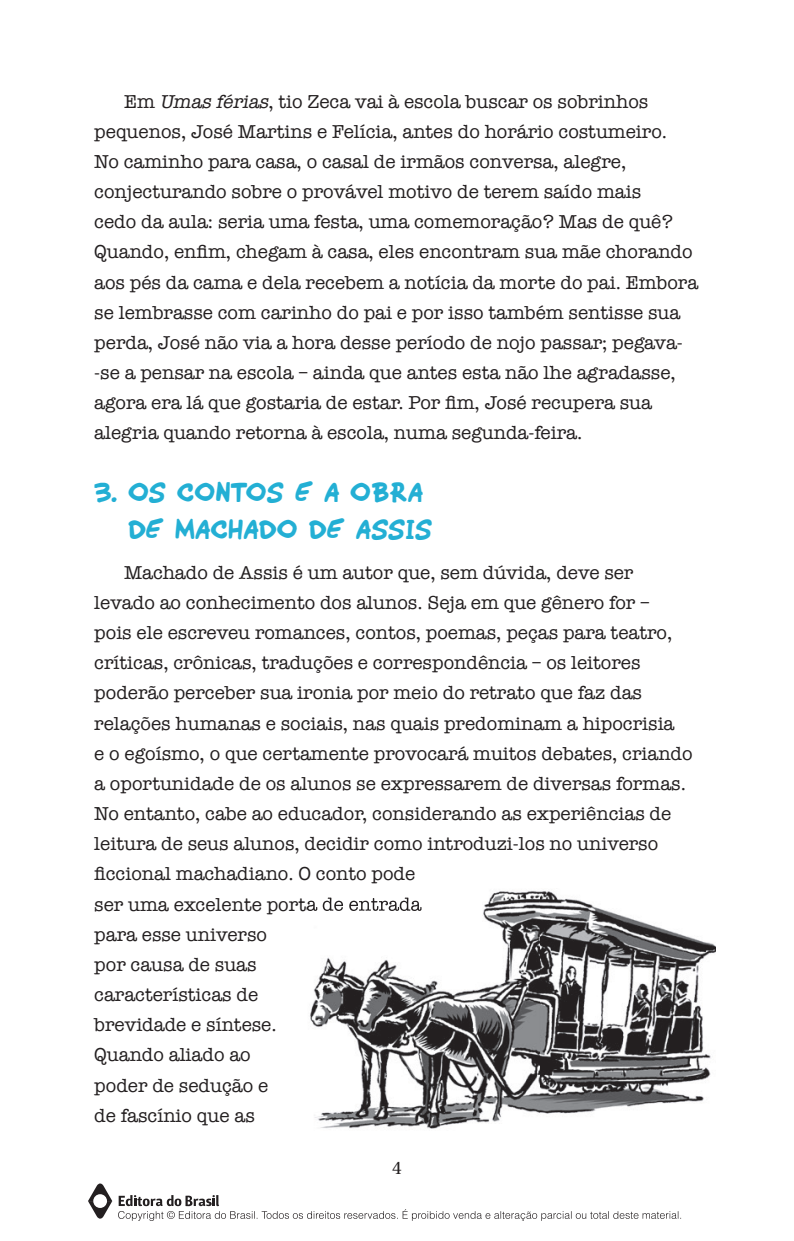
<style>
.page{position:relative;width:794px;height:1241px;background:#fff}
.page>*{position:absolute;margin:0;border:0;box-sizing:border-box;transform-origin:0 0}
.t1{font:33.25px/37.1px "Wimp Out";color:#23afd4;text-align:right}
.t2{font:19.25px/30.1px "American Typewriter";color:#231f20}
.t3{font:19.25px "Utopia Std";color:#231f20}
.s1{font-style:italic}
</style>
<div class="page">
<img style="left:310px;top:891px;width:405px;height:238px">
<img style="left:308px;top:897px;width:113px;height:16px">
<svg style="left:88px;top:1183px;width:24px;height:36px"></svg>
<svg style="left:118px;top:1195px;width:563px;height:25px"></svg>
<p class="t2" style="left:94px;top:85px;width:605px;text-indent:30px">Em <span class="s1">Umas férias</span>, tio Zeca vai à escola buscar os sobrinhos pequenos, José Martins e Felícia, antes do horário costumeiro.<br>No caminho para casa, o casal de irmãos conversa, alegre, conjecturando sobre o provável motivo de terem saído mais<br>cedo da aula: seria uma festa, uma comemoração? Mas de quê?<br>Quando, enfim, chegam à casa, eles encontram sua mãe chorando aos pés da cama e dela recebem a notícia da morte do pai. Embora se lembrasse com carinho do pai e por isso também sentisse sua perda, José não via a hora desse período de nojo passar; pegava--se a pensar na escola – ainda que antes esta não lhe agradasse, agora era lá que gostaria de estar. Por fim, José recupera sua alegria quando retorna à escola, numa segunda-feira.</p>
<h1 class="t1" style="left:94px;top:472px;width:340px">3. OS CONTOS E A OBRA<br>DE MACHADO DE ASSIS</h1>
<p class="t2" style="left:94px;top:556px;width:600px;text-indent:30px">Machado de Assis é um autor que, sem dúvida, deve ser levado ao conhecimento dos alunos. Seja em que gênero for –<br>pois ele escreveu romances, contos, poemas, peças para teatro, críticas, crônicas, traduções e correspondência – os leitores poderão perceber sua ironia por meio do retrato que faz das relações humanas e sociais, nas quais predominam a hipocrisia<br>e o egoísmo, o que certamente provocará muitos debates, criando a oportunidade de os alunos se expressarem de diversas formas.<br>No entanto, cabe ao educador, considerando as experiências de leitura de seus alunos, decidir como introduzi-los no universo ficcional machadiano. O conto pode<br>ser uma excelente porta de entrada<br>para esse universo<br>por causa de suas<br>características de<br>brevidade e síntese.<br>Quando aliado ao<br>poder de sedução e<br>de fascínio que as</p>
<p class="t3" style="left:392px;top:1156px;width:11px">4</p>
</div>
